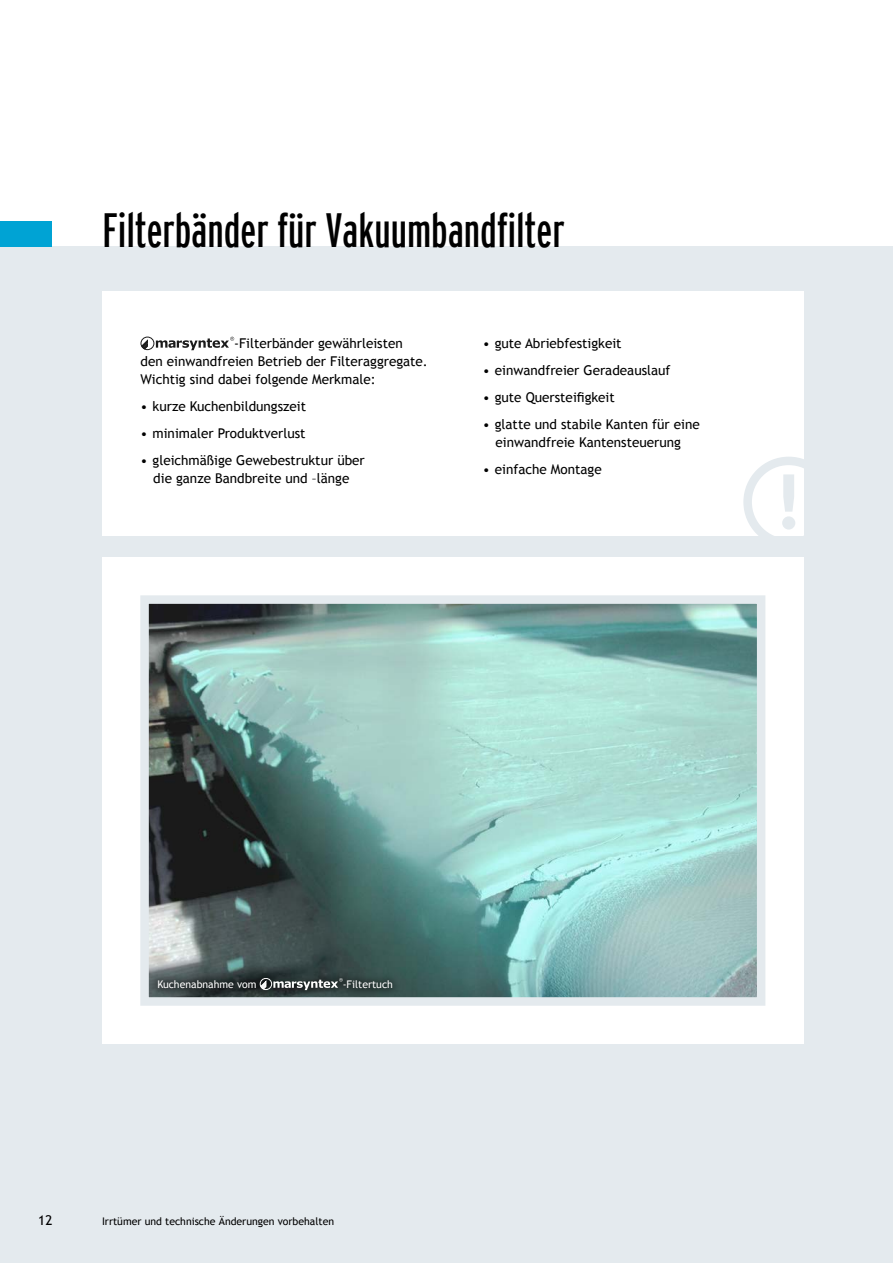
<style>
.page{position:relative;width:893px;height:1263px;background:#fff}
.page>*{position:absolute;margin:0;border:0;box-sizing:border-box;transform-origin:0 0}
.t1{font:48px "Interstate Regular Compressed";color:#000}
.t2{font:13.5px/18px "Trebuchet MS";color:#000;text-align:center}
.t3{font:10.5px "Trebuchet MS";color:#000}
.t4{font:10.5px "Trebuchet MS";color:#fff}
</style>
<div class="page">
<div style="left:0;top:247px;width:893px;height:1016px;background:#e4eaee"></div>
<div style="left:0;top:221px;width:51px;height:26px;background:#00a3d4"></div>
<div style="left:102px;top:557px;width:702px;height:487px;background:#fff"></div>
<img style="left:150px;top:605px;width:605px;height:391px">
<div style="left:140px;top:595px;width:625px;height:411px;border:9px solid #e4eaee"></div>
<div style="left:102px;top:291px;width:702px;height:245px;background:#fff"></div>
<svg style="left:743px;top:457px;width:61px;height:79px"></svg>
<div style="left:141px;top:337px;width:13px;height:13px;border:1px solid #000;border-radius:50%"></div>
<svg style="left:141px;top:340px;width:7px;height:10px"></svg>
<svg style="left:156px;top:337px;width:78px;height:13px"></svg>
<div style="left:148px;top:969px;width:254px;height:30px;background:#000;opacity:.4"></div>
<div style="left:260px;top:978px;width:12px;height:12px;border:1px solid #fff;border-radius:50%"></div>
<svg style="left:260px;top:981px;width:7px;height:9px"></svg>
<svg style="left:273px;top:978px;width:70px;height:12px"></svg>
<h1 class="t1" style="left:102px;top:211px;width:464px">Filterbänder für Vakuumbandfilter</h1>
<p class="t2" style="left:141px;top:334px;width:289px;text-align:left;text-indent:94px">-Filterbänder gewährleisten den einwandfreien Betrieb der Filteraggregate.<br>Wichtig sind dabei folgende Merkmale:</p>
<p class="t2" style="left:141px;top:397px;width:167px">• kurze Kuchenbildungszeit</p>
<p class="t2" style="left:141px;top:424px;width:167px">• minimaler Produktverlust</p>
<p class="t2" style="left:141px;top:451px;width:226px">• gleichmäßige Gewebestruktur über die ganze Bandbreite und –länge</p>
<p class="t2" style="left:483px;top:334px;width:140px">• gute Abriebfestigkeit</p>
<p class="t2" style="left:483px;top:361px;width:189px">• einwandfreier Geradeauslauf</p>
<p class="t2" style="left:483px;top:388px;width:134px">• gute Quersteifigkeit</p>
<p class="t2" style="left:483px;top:415px;width:218px">• glatte und stabile Kanten für eine einwandfreie Kantensteuerung</p>
<p class="t2" style="left:483px;top:460px;width:120px">• einfache Montage</p>
<p class="t4" style="left:157px;top:978px;width:101px">Kuchenabnahme vom</p>
<p class="t4" style="left:343px;top:978px;width:52px">-Filtertuch</p>
<p class="t2" style="left:38px;top:1211px;width:16px">12</p>
<p class="t3" style="left:102px;top:1215px;width:234px">Irrtümer und technische Änderungen vorbehalten</p>
</div>
